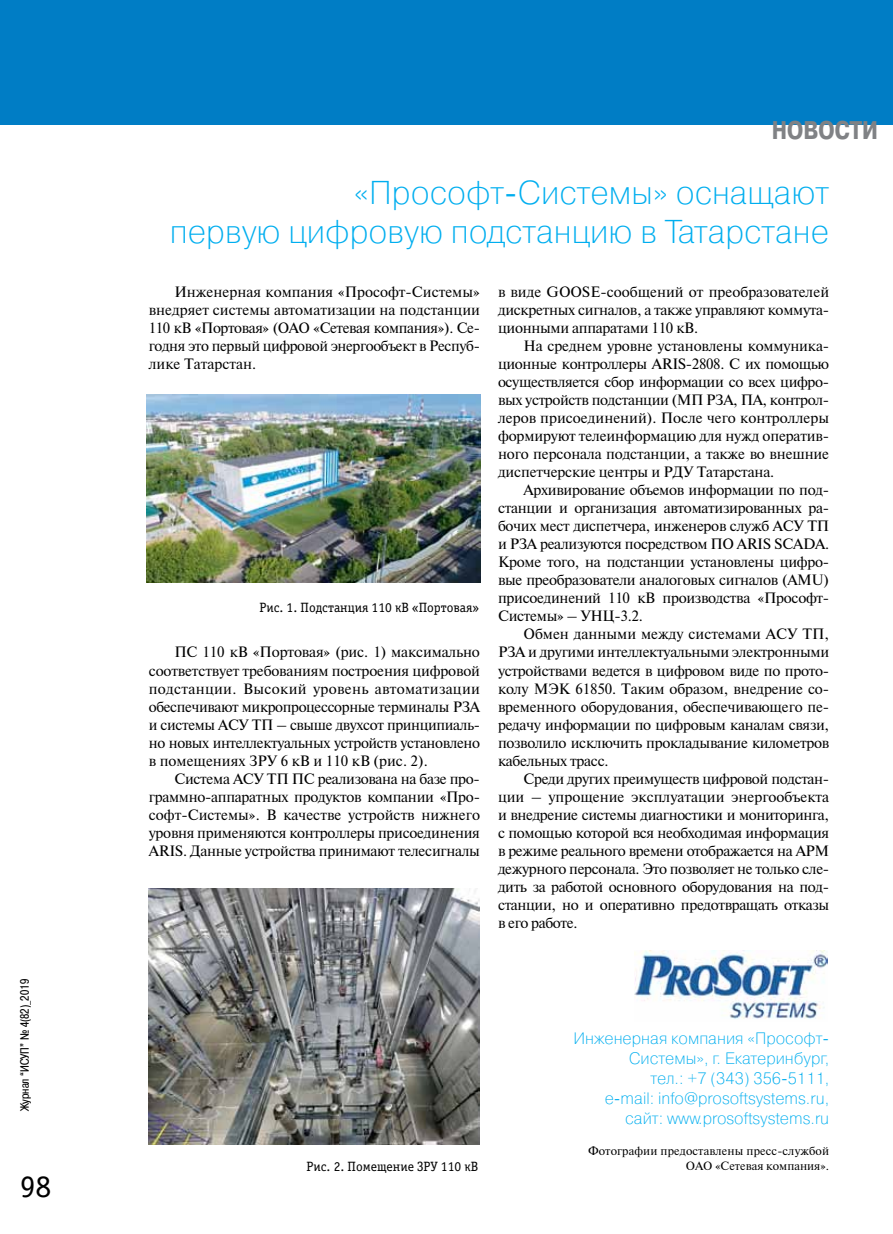
<style>
.page{position:relative;width:893px;height:1234px;background:#fff}
.page>*{position:absolute;margin:0;border:0;box-sizing:border-box;transform-origin:0 0}
.t1{font:33px/39px "Pragmatica Light C";color:#00aeef;text-align:right}
.t2{font:31.5px "Officina Serif C";color:#000}
.t3{font:700 25.5px "Pragmatica Cond C";color:#808285}
.t4{font:16.5px/19.8px "Pragmatica Light C";color:#00aeef;text-align:right}
.t5{font:15px/18px "Newton";letter-spacing:-.02em;color:#000;text-align:justify}
.t6{font:13.5px "Officina Serif C";color:#000}
.t7{font:12px/14.4px "Newton";letter-spacing:.01em;color:#000;text-align:right}
.t8{font:12px "Pragmatica Cond C";color:#000}
</style>
<div class="page">
<div style="left:0;top:0;width:893px;height:124px;background:#007dc5"></div>
<img style="left:634px;top:950px;width:193px;height:69px">
<img style="left:147px;top:394px;width:333px;height:188px">
<img style="left:149px;top:888px;width:330px;height:255px">
<p class="t8" style="left:18px;top:1110px;width:133px;rotate:-90deg">Журнал “ИСУП” № 4(82)_2019</p>
<h2 class="t2" style="left:20px;top:1168px;width:33px">98</h2>
<h3 class="t3" style="left:772px;top:115px;width:108px">НОВОСТИ</h3>
<h1 class="t1" style="left:170px;top:173px;width:661px">«Прософт-Системы» оснащают<br>первую цифровую подстанцию в Татарстане</h1>
<p class="t5" style="left:149px;top:282px;width:333px;text-indent:26px">Инженерная компания «Прософт-Системы» внедряет системы автоматизации на подстанции 110 кВ «Портовая» (ОАО «Сетевая компания»). Се&shy;годня это первый цифровой энергообъект в Респуб&shy;лике Татарстан.</p>
<p class="t6" style="left:260px;top:600px;width:221px">Рис. 1. Подстанция 110 кВ «Портовая»</p>
<p class="t5" style="left:149px;top:642px;width:333px;text-indent:26px">ПС 110 кВ «Портовая» (рис. 1) максимально соответствует требованиям построения цифровой подстанции. Высокий уровень автоматизации обеспечивают микропроцессорные терминалы РЗА и системы АСУ ТП – свыше двухсот принципиаль&shy;но новых интеллектуальных устройств установлено в помещениях ЗРУ 6 кВ и 110 кВ (рис. 2).</p>
<p class="t5" style="left:149px;top:768px;width:333px;text-indent:26px">Система АСУ ТП ПС реализована на базе про&shy;граммно-аппаратных продуктов компании «Про&shy;софт-Системы». В качестве устройств нижнего уровня применяются контроллеры присоединения ARIS. Данные устройства принимают телесигналы</p>
<p class="t5" style="left:498px;top:282px;width:333px">в виде GOOSE-сообщений от преобразователей дискретных сигналов, а также управляют коммута&shy;ционными аппаратами 110 кВ.</p>
<p class="t5" style="left:498px;top:336px;width:333px;text-indent:26px">На среднем уровне установлены коммуника&shy;ционные контроллеры ARIS‑2808. С их помощью осуществляется сбор информации со всех цифро&shy;вых устройств подстанции (МП РЗА, ПА, контрол&shy;леров присоединений). После чего контроллеры формируют телеинформацию для нужд оператив&shy;ного персонала подстанции, а также во внешние диспетчерские центры и РДУ Татарстана.</p>
<p class="t5" style="left:498px;top:480px;width:333px;text-indent:26px">Архивирование объемов информации по под&shy;станции и организация автоматизированных ра&shy;бочих мест диспетчера, инженеров служб АСУ ТП и РЗА реализуются посредством ПО ARIS SCADA.<br>Кроме того, на подстанции установлены цифро&shy;вые преобразователи аналоговых сигналов (AMU) присоединений 110 кВ производства «Прософт-Системы» – УНЦ‑3.2.</p>
<p class="t5" style="left:498px;top:624px;width:333px;text-indent:26px">Обмен данными между системами АСУ ТП, РЗА и другими интеллектуальными электронными устройствами ведется в цифровом виде по прото&shy;колу МЭК 61850. Таким образом, внедрение со&shy;временного оборудования, обеспечивающего пе&shy;редачу информации по цифровым каналам связи, позволило исключить прокладывание километров кабельных трасс.</p>
<p class="t5" style="left:498px;top:768px;width:333px;text-indent:26px">Среди других преимуществ цифровой подстан&shy;ции – упрощение эксплуатации энергообъекта и внедрение системы диагностики и мониторинга, с помощью которой вся необходимая информация в режиме реального времени отображается на АРМ дежурного персонала. Это позволяет не только сле&shy;дить за работой основного оборудования на под&shy;станции, но и оперативно предотвращать отказы в его работе.</p>
<p class="t6" style="left:307px;top:1158px;width:173px">Рис. 2. Помещение ЗРУ 110 кВ</p>
<p class="t4" style="left:573px;top:1028px;width:257px">Инженерная компания «Прософт-<br>Системы», г. Екатеринбург,<br>тел.: +7 (343) 356‑5111,<br>e‑mail: info@prosoftsystems.ru, сайт: www.prosoftsystems.ru</p>
<p class="t7" style="left:588px;top:1143px;width:243px">Фотографии предоставлены пресс-службой<br>ОАО «Сетевая компания».</p>
</div>
